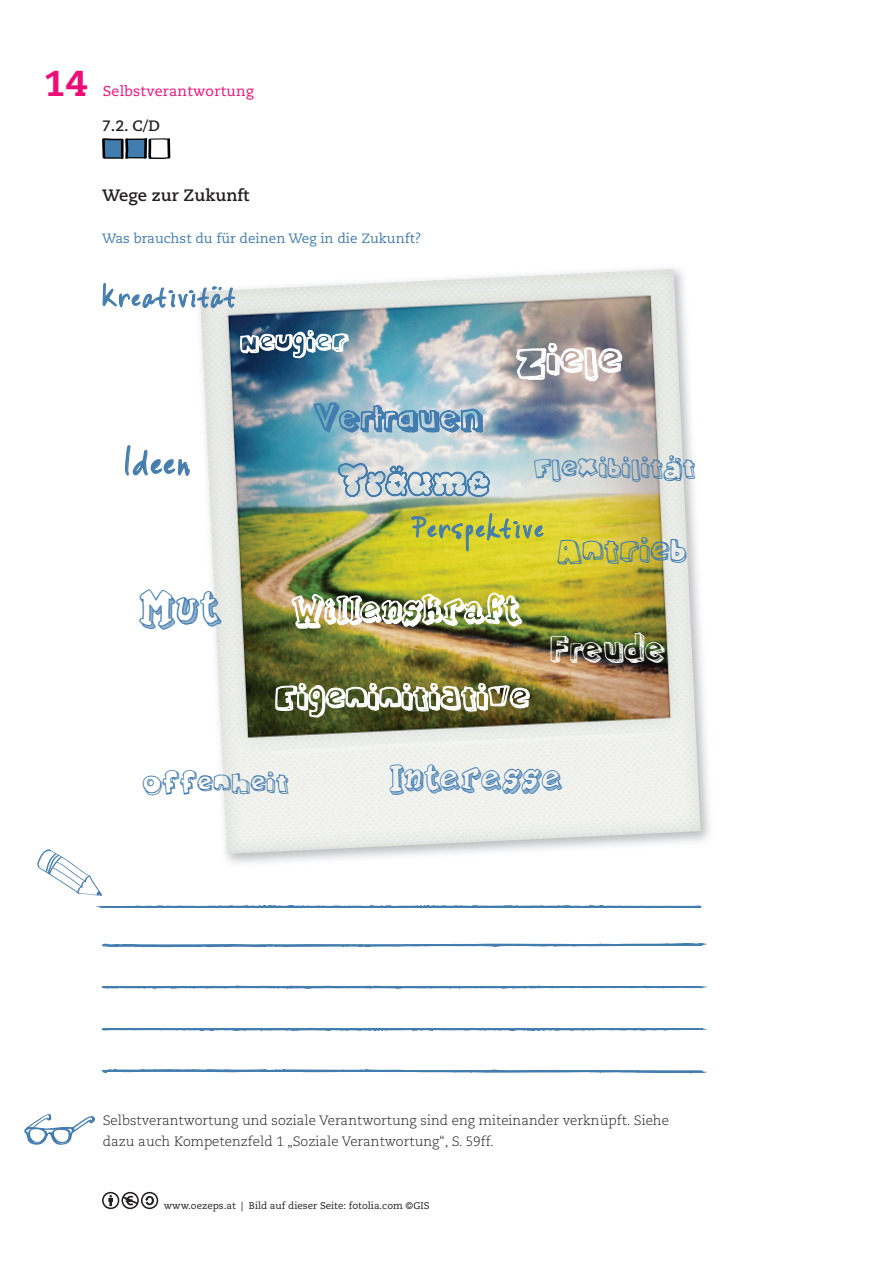
<style>
.page{position:relative;width:893px;height:1263px;background:#fff}
.page>*{position:absolute;margin:0;border:0;box-sizing:border-box;transform-origin:0 0}
.t1{font:44.1px "Vinc Hand";color:#437cae}
.t2{font:37.5px "Pointy";color:#fff}
.t3{font:37.5px "chunky";color:#fff}
.t4{font:800 36px "Caecilia";color:#ed0d77}
.t5{font:34.5px "Vinc Hand";color:#437cae}
.t6{font:31.5px "chunky";color:#fff}
.t7{font:30.6px "chunky";color:#437cae}
.t8{font:25.5px "chunky";color:#437cae}
.t9{font:25.5px "chunky";color:#fff}
.t10{font:25.5px "Tequilla Sunrise";color:#437cae}
.t11{font:21.45px "Tequilla Sunrise";color:#fff}
.t12{font:21px "Tequilla Sunrise";letter-spacing:-.035em;color:#437cae}
.t13{font:700 16.5px "Caecilia";color:#231f20}
.t14{font:700 15px "Caecilia";color:#231f20}
.t15{font:14.25px "Caecilia";letter-spacing:.02em;color:#ed0d77}
.t16{font:300 13.5px/21px "Caecilia";color:#231f20}
.t17{font:13.5px "Caecilia";color:#437cae}
.t18{font:9.75px "Caecilia";color:#231f20}
</style>
<div class="page">
<svg style="left:102px;top:1192px;width:56px;height:17px"></svg>
<svg style="left:102px;top:138px;width:69px;height:21px"></svg>
<svg style="left:37px;top:849px;width:65px;height:47px"></svg>
<svg style="left:102px;top:943px;width:605px;height:5px"></svg>
<svg style="left:102px;top:1069px;width:605px;height:5px"></svg>
<svg style="left:101px;top:985px;width:607px;height:4px"></svg>
<svg style="left:96px;top:905px;width:606px;height:4px"></svg>
<svg style="left:101px;top:1027px;width:607px;height:4px"></svg>
<img style="left:203px;top:269px;width:498px;height:585px">
<svg style="left:337px;top:455px;width:180px;height:46px;background:#b9cbd3"></svg>
<svg style="left:276px;top:683px;width:254px;height:44px;background:#7b7e5b"></svg>
<svg style="left:411px;top:513px;width:133px;height:46px;background:#cbc938"></svg>
<img style="left:102px;top:283px;width:382px;height:151px">
<img style="left:291px;top:590px;width:232px;height:53px">
<svg style="left:515px;top:321px;width:108px;height:64px;background:#aba4a4"></svg>
<svg style="left:389px;top:755px;width:174px;height:52px"></svg>
<svg style="left:125px;top:445px;width:65px;height:31px"></svg>
<svg style="left:24px;top:1114px;width:71px;height:31px"></svg>
<h3 class="t4" style="left:44px;top:61px;width:44px">14</h3>
<p class="t15" style="left:103px;top:83px;width:152px">Selbstverantwortung</p>
<p class="t14" style="left:102px;top:116px;width:60px">7.2. C/D</p>
<p class="t13" style="left:102px;top:186px;width:149px">Wege zur Zukunft</p>
<p class="t17" style="left:102px;top:230px;width:321px">Was brauchst du für deinen Weg in die Zukunft?</p>
<h3 class="t5" style="left:102px;top:274px;width:135px">Kreativität</h3>
<h3 class="t9" style="left:240px;top:328px;width:110px">Neugier</h3>
<h2 class="t3" style="left:516px;top:340px;width:108px">Ziele</h2>
<h1 class="t1" style="left:123px;top:433px;width:69px">Ideen</h1>
<h3 class="t10" style="left:139px;top:597px;width:84px">Mut</h3>
<h3 class="t8" style="left:534px;top:454px;width:163px">Flexibilität</h3>
<h3 class="t5" style="left:412px;top:505px;width:134px">Perspektive</h3>
<h3 class="t11" style="left:292px;top:601px;width:232px">Willenskraft</h3>
<h3 class="t7" style="left:557px;top:535px;width:131px">Antrieb</h3>
<h3 class="t6" style="left:275px;top:681px;width:256px">Eigeninitiative</h3>
<h2 class="t2" style="left:550px;top:628px;width:117px">Freude</h2>
<h3 class="t8" style="left:142px;top:769px;width:148px">Offenheit</h3>
<h3 class="t12" style="left:389px;top:769px;width:175px">Interesse</h3>
<p class="t16" style="left:103px;top:1110px;width:568px">Selbstverantwortung und soziale Verantwortung sind eng miteinander verknüpft. Siehe dazu auch Kompetenzfeld 1 „Soziale Verantwortung“, S. 59ff.</p>
<p class="t18" style="left:164px;top:1199px;width:267px">www.oezeps.at | Bild auf dieser Seite: fotolia.com ©GIS</p>
</div>
